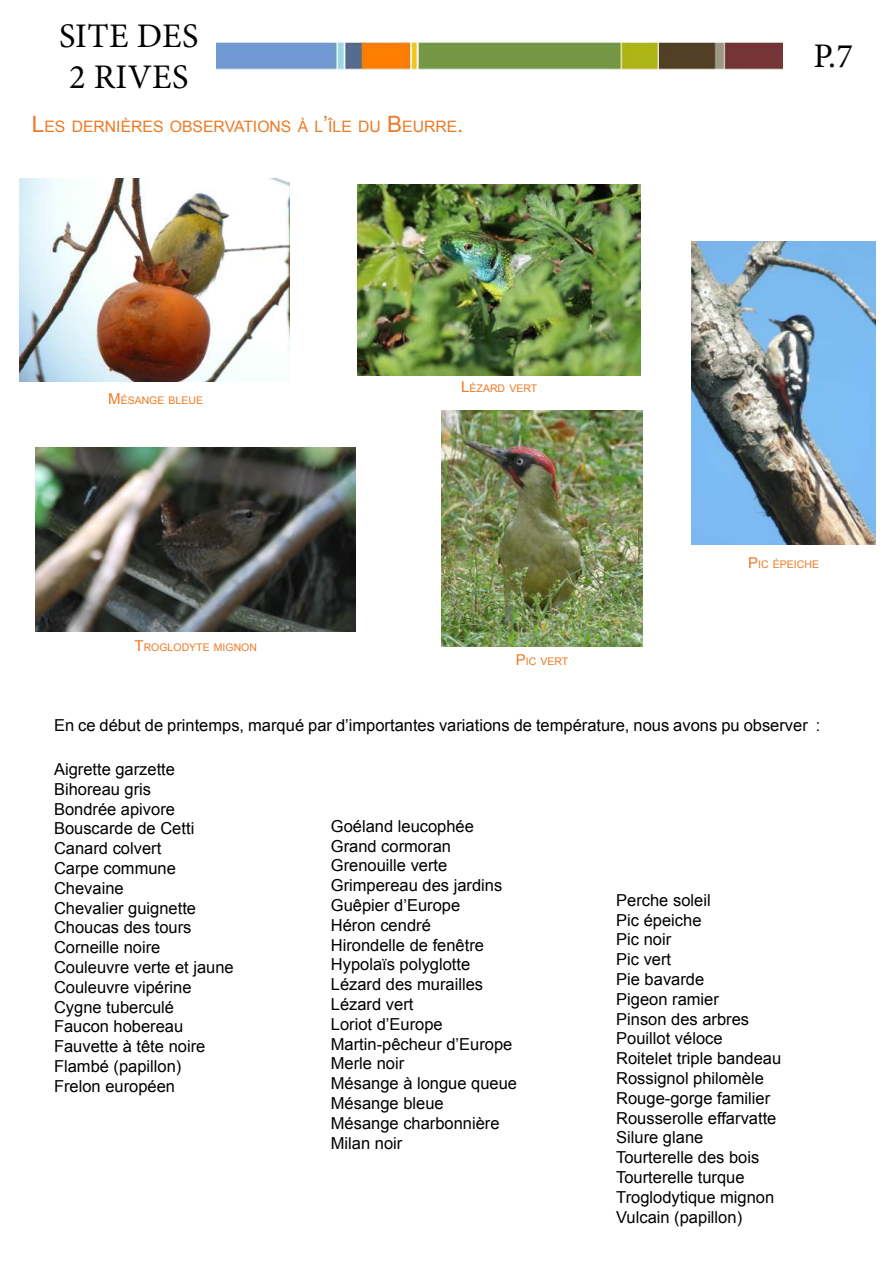
<style>
.page{position:relative;width:893px;height:1263px;background:#fff}
.page>*{position:absolute;margin:0;border:0;box-sizing:border-box;transform-origin:0 0}
.t1{font:34.5px/41.4px "Minion Pro";letter-spacing:.01em;color:#000}
.t2{font:16.5px/19.8px "Arial";color:#000}
.t3{font:15.75px "Arial";color:#ed7a23}
.t4{font:10.5px "Arial";color:#ed7a23}
.s1{font-size:22.5px}
.s2{font-size:15px}
</style>
<div class="page">
<img style="left:216px;top:42px;width:566px;height:27px">
<img style="left:358px;top:184px;width:283px;height:191px">
<img style="left:19px;top:179px;width:270px;height:202px">
<img style="left:691px;top:241px;width:185px;height:303px">
<img style="left:441px;top:410px;width:202px;height:237px">
<img style="left:35px;top:448px;width:321px;height:183px">
<h1 class="t1" style="left:59px;top:15px;width:141px">SITE DES<br>2 RIVES</h1>
<p class="t3" style="left:32px;top:116px;width:433px"><span class="s1">L</span>ES DERNIÈRES OBSERVATIONS À L<span class="s1">’</span>ÎLE DU <span class="s1">B</span>EURRE<span class="s1">.</span></p>
<p class="t4" style="left:108px;top:393px;width:96px"><span class="s2">M</span>ÉSANGE BLEUE</p>
<p class="t4" style="left:135px;top:640px;width:124px"><span class="s2">T</span>ROGLODYTE MIGNON</p>
<p class="t4" style="left:461px;top:382px;width:77px"><span class="s2">L</span>ÉZARD VERT</p>
<p class="t4" style="left:516px;top:654px;width:54px"><span class="s2">P</span>IC VERT</p>
<h1 class="t1" style="left:813px;top:35px;width:41px">P.7</h1>
<p class="t4" style="left:748px;top:557px;width:72px"><span class="s2">P</span>IC ÉPEICHE</p>
<p class="t2" style="left:54px;top:715px;width:768px">En ce début de printemps, marqué par d’importantes variations de température, nous avons pu observer :</p>
<p class="t2" style="left:54px;top:759px;width:181px">Aigrette garzette<br>Bihoreau gris<br>Bondrée apivore<br>Bouscarde de Cetti<br>Canard colvert<br>Carpe commune<br>Chevaine<br>Chevalier guignette<br>Choucas des tours<br>Corneille noire<br>Couleuvre verte et jaune<br>Couleuvre vipérine<br>Cygne tuberculé<br>Faucon hobereau<br>Fauvette à tête noire<br>Flambé (papillon)<br>Frelon européen</p>
<p class="t2" style="left:331px;top:816px;width:188px">Goéland leucophée<br>Grand cormoran<br>Grenouille verte<br>Grimpereau des jardins<br>Guêpier d’Europe<br>Héron cendré<br>Hirondelle de fenêtre<br>Hypolaïs polyglotte<br>Lézard des murailles<br>Lézard vert<br>Loriot d’Europe<br>Martin-pêcheur d’Europe<br>Merle noir<br>Mésange à longue queue<br>Mésange bleue<br>Mésange charbonnière<br>Milan noir</p>
<p class="t2" style="left:616px;top:890px;width:167px">Perche soleil<br>Pic épeiche<br>Pic noir<br>Pic vert<br>Pie bavarde<br>Pigeon ramier<br>Pinson des arbres<br>Pouillot véloce<br>Roitelet triple bandeau<br>Rossignol philomèle<br>Rouge-gorge familier<br>Rousserolle effarvatte<br>Silure glane<br>Tourterelle des bois<br>Tourterelle turque<br>Troglodytique mignon<br>Vulcain (papillon)</p>
</div>
